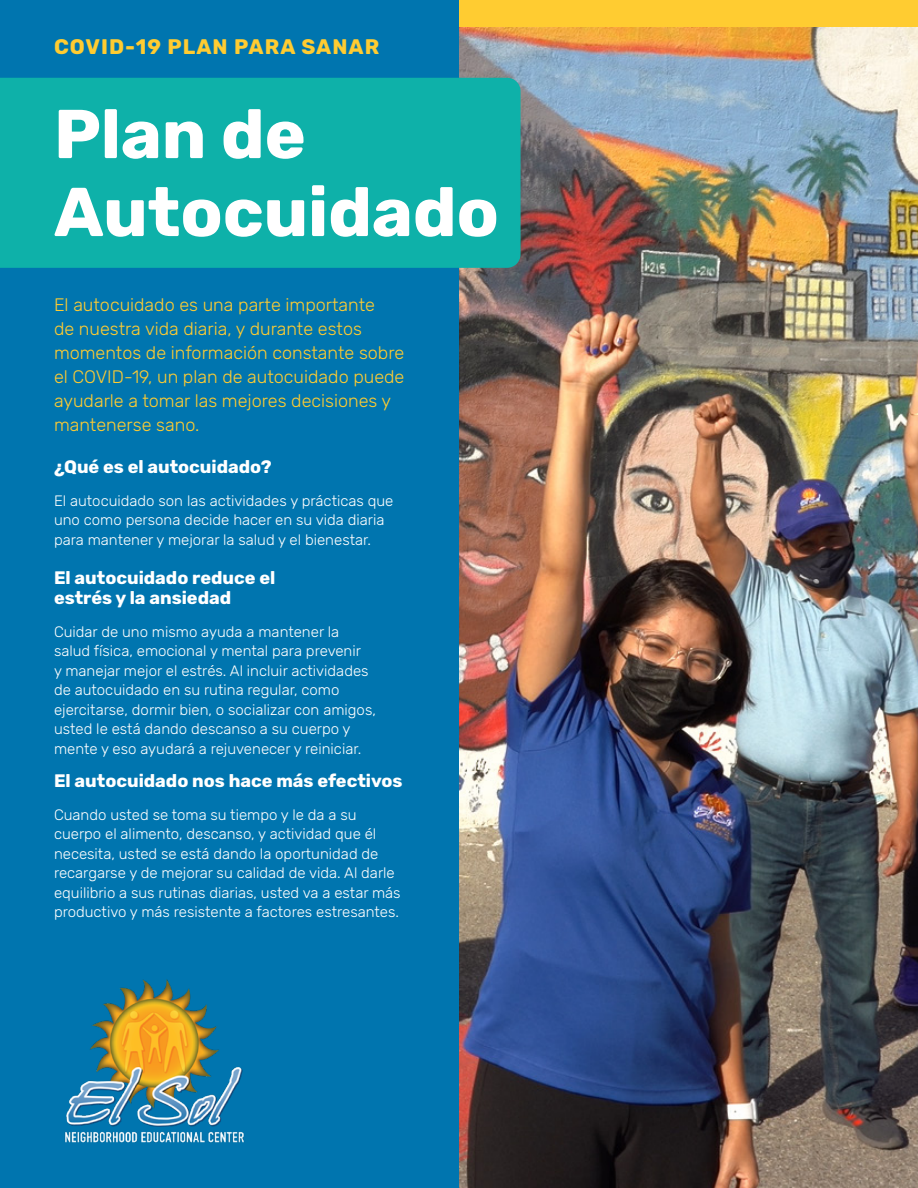
<style>
.page{position:relative;width:918px;height:1188px;background:#fff}
.page>*{position:absolute;margin:0;border:0;box-sizing:border-box;transform-origin:0 0}
.t1{font:700 69px/78px "Rubik";color:#fff}
.t2{font:700 21px "Rubik";letter-spacing:.05em;color:#ffcc31}
.t3{font:300 18px/24px "Rubik";color:#ffcc31}
.t4{font:700 18px/19.5px "Rubik";color:#fff}
.t5{font:300 15px/19.5px "Rubik";color:#fff}
</style>
<div class="page">
<div style="left:0;top:0;width:461px;height:1188px;background:#0075af"></div>
<img style="left:459px;top:27px;width:459px;height:1161px">
<div style="left:0;top:78px;width:521px;height:190px;background:#0eb1a9"></div>
<img style="left:64px;top:979px;width:180px;height:164px">
<div style="left:459px;top:0;width:459px;height:27px;background:#ffcc31"></div>
<h2 class="t2" style="left:54px;top:35px;width:327px">COVID-19 PLAN PARA SANAR</h2>
<h1 class="t1" style="left:54px;top:97px;width:446px">Plan de<br>Autocuidado</h1>
<p class="t3" style="left:54px;top:293px;width:352px">El autocuidado es una parte importante<br>de nuestra vida diaria, y durante estos momentos de información constante sobre el COVID-19, un plan de autocuidado puede ayudarle a tomar las mejores decisiones y mantenerse sano.</p>
<p class="t4" style="left:54px;top:457px;width:219px">¿Qué es el autocuidado?</p>
<p class="t5" style="left:54px;top:491px;width:341px">El autocuidado son las actividades y prácticas que uno como persona decide hacer en su vida diaria para mantener y mejorar la salud y el bienestar.</p>
<p class="t4" style="left:54px;top:569px;width:223px">El autocuidado reduce el estrés y la ansiedad</p>
<p class="t5" style="left:54px;top:622px;width:323px">Cuidar de uno mismo ayuda a mantener la salud física, emocional y mental para prevenir<br>y manejar mejor el estrés. Al incluir actividades de autocuidado en su rutina regular, como ejercitarse, dormir bien, o socializar con amigos, usted le está dando descanso a su cuerpo y mente y eso ayudará a rejuvenecer y reiniciar.</p>
<p class="t4" style="left:54px;top:771px;width:350px">El autocuidado nos hace más efectivos</p>
<p class="t5" style="left:54px;top:805px;width:348px">Cuando usted se toma su tiempo y le da a su cuerpo el alimento, descanso, y actividad que él necesita, usted se está dando la oportunidad de recargarse y de mejorar su calidad de vida. Al darle equilibrio a sus rutinas diarias, usted va a estar más productivo y más resistente a factores estresantes.</p>
</div>
